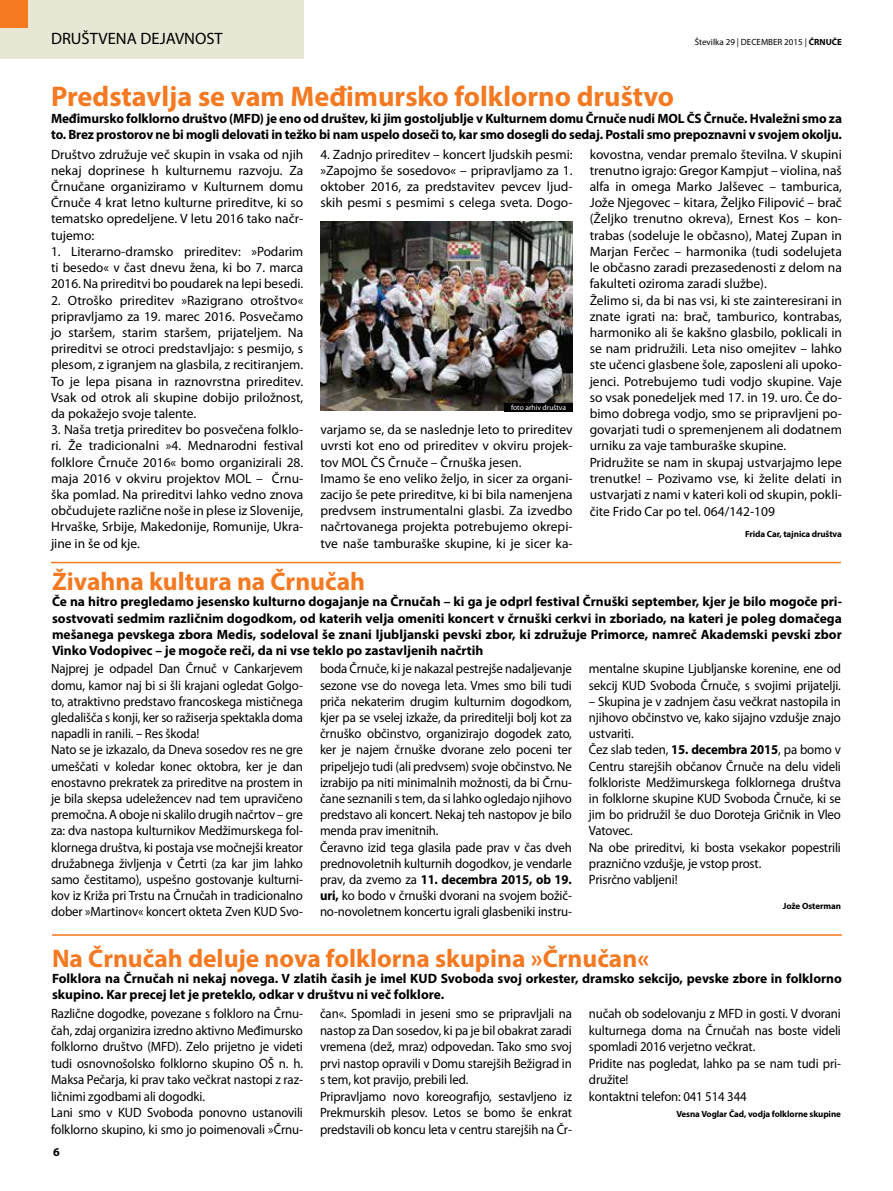
<style>
.page{position:relative;width:893px;height:1191px;background:#fff}
.page>*{position:absolute;margin:0;border:0;box-sizing:border-box;transform-origin:0 0}
.t1{font:700 28.5px "Myriad Pro";color:#f47920}
.t2{font:700 25.5px "Myriad Pro";color:#f47920}
.t3{font:16.5px "Myriad Pro";color:#000}
.t4{font:13.5px/16.2px "Myriad Pro";letter-spacing:-.01em;color:#000;scale:.95 1}
.t5{font:13.5px/16.2px "Myriad Pro";letter-spacing:-.01em;color:#000;text-align:justify}
.t6{font:700 13.5px/16.2px "Myriad Pro";letter-spacing:-.01em;color:#000}
.t7{font:700 12px "Myriad Pro";color:#000}
.t8{font:700 9px "Myriad Pro";letter-spacing:-.01em;color:#000}
.t9{font:9px "Myriad Pro";color:#000}
.t10{font:7.5px "Myriad Pro";color:#fff}
.s1{font-weight:700}
</style>
<div class="page">
<hr style="left:51px;top:562px;width:790px;height:1px;background:#f47920">
<img style="left:320px;top:221px;width:253px;height:190px">
<div style="left:505px;top:403px;width:68px;height:8px;background:#000"></div>
<hr style="left:52px;top:934px;width:790px;height:1px;background:#f47920">
<div style="left:0;top:0;width:303px;height:59px;background:#e8e6d4"></div>
<div style="left:0;top:0;width:28px;height:28px;background:#f47920"></div>
<p class="t3" style="left:51px;top:30px;width:173px">DRUŠTVENA DEJAVNOST</p>
<p class="t9" style="left:695px;top:37px;width:149px">Številka 29 | DECEMBER 2015 | <span class="s1">ČRNUČE</span></p>
<p class="t3" style="left:55px;top:32px;width:133px">AKTUALNE NOVICE</p>
<h1 class="t1" style="left:51px;top:78px;width:625px">Predstavlja se vam Međimursko folklorno društvo</h1>
<p class="t6" style="left:51px;top:110px;width:792px">Međimursko folklorno društvo (MFD) je eno od društev, ki jim gostoljublje v Kulturnem domu Črnuče nudi MOL ČS Črnuče. Hvaležni smo za to. Brez prostorov ne bi mogli delovati in težko bi nam uspelo doseči to, kar smo dosegli do sedaj. Postali smo prepoznavni v svojem okolju.</p>
<p class="t5" style="left:51px;top:146px;width:254px">Društvo združuje več skupin in vsaka od njih nekaj doprinese h kulturnemu razvoju. Za Črnučane organiziramo v Kulturnem domu Črnuče 4 krat letno kulturne prireditve, ki so tematsko opredeljene. V letu 2016 tako načr&shy;tujemo:</p>
<p class="t5" style="left:51px;top:243px;width:254px">1. Literarno-dramsko prireditev: »Podarim ti besedo« v čast dnevu žena, ki bo 7. marca 2016. Na prireditvi bo poudarek na lepi besedi.</p>
<p class="t5" style="left:51px;top:292px;width:254px">2. Otroško prireditev »Razigrano otroštvo« pripravljamo za 19. marec 2016. Posvečamo jo staršem, starim staršem, prijateljem. Na prireditvi se otroci predstavljajo: s pesmijo, s plesom, z igranjem na glasbila, z recitiranjem.<br>To je lepa pisana in raznovrstna prireditev.<br>Vsak od otrok ali skupine dobijo priložnost, da pokažejo svoje talente.</p>
<p class="t5" style="left:51px;top:422px;width:254px">3. Naša tretja prireditev bo posvečena folklo&shy;ri. Že tradicionalni »4. Mednarodni festival folklore Črnuče 2016« bomo organizirali 28. maja 2016 v okviru projektov MOL – Črnu&shy;ška pomlad. Na prireditvi lahko vedno znova občudujete različne noše in plese iz Slovenije, Hrvaške, Srbije, Makedonije, Romunije, Ukra&shy;jine in še od kje.</p>
<p class="t5" style="left:320px;top:146px;width:254px">4. Zadnjo prireditev – koncert ljudskih pesmi: »Zapojmo še sosedovo« – pripravljamo za 1. oktober 2016, za predstavitev pevcev ljud&shy;skih pesmi s pesmimi s celega sveta. Dogo-</p>
<p class="t10" style="left:511px;top:404px;width:57px">foto arhiv društva</p>
<p class="t5" style="left:320px;top:422px;width:254px;text-align:left">varjamo se, da se naslednje leto to prireditev uvrsti kot eno od prireditev v okviru projek&shy;tov MOL ČS Črnuče – Črnuška jesen.<br>Imamo še eno veliko željo, in sicer za organi&shy;zacijo še pete prireditve, ki bi bila namenjena predvsem instrumentalni glasbi. Za izvedbo načrtovanega projekta potrebujemo okrepi&shy;tve naše tamburaške skupine, ki je sicer ka-</p>
<p class="t5" style="left:590px;top:146px;width:254px;text-align:left">kovostna, vendar premalo številna. V skupini trenutno igrajo: Gregor Kampjut – violina, naš alfa in omega Marko Jalševec – tamburica, Jože Njegovec – kitara, Željko Filipović – brač (Željko trenutno okreva), Ernest Kos – kon&shy;trabas (sodeluje le občasno), Matej Zupan in Marjan Ferčec – harmonika (tudi sodelujeta le občasno zaradi prezasedenosti z delom na fakulteti oziroma zaradi službe).<br>Želimo si, da bi nas vsi, ki ste zainteresirani in znate igrati na: brač, tamburico, kontrabas, harmoniko ali še kakšno glasbilo, poklicali in se nam pridružili. Leta niso omejitev – lahko ste učenci glasbene šole, zaposleni ali upoko&shy;jenci. Potrebujemo tudi vodjo skupine. Vaje so vsak ponedeljek med 17. in 19. uro. Če do&shy;bimo dobrega vodjo, smo se pripravljeni po&shy;govarjati tudi o spremenjenem ali dodatnem urniku za vaje tamburaške skupine.<br>Pridružite se nam in skupaj ustvarjajmo lepe trenutke! – Pozivamo vse, ki želite delati in ustvarjati z nami v kateri koli od skupin, pokli&shy;čite Frido Car po tel. 064/142-109</p>
<p class="t8" style="left:745px;top:528px;width:98px">Frida Car, tajnica društva</p>
<h2 class="t2" style="left:52px;top:565px;width:315px">Živahna kultura na Črnučah</h2>
<p class="t6" style="left:52px;top:593px;width:791px;text-align:justify">Če na hitro pregledamo jesensko kulturno dogajanje na Črnučah – ki ga je odprl festival Črnuški september, kjer je bilo mogoče pri&shy;sostvovati sedmim različnim dogodkom, od katerih velja omeniti koncert v črnuški cerkvi in zboriado, na kateri je poleg domačega mešanega pevskega zbora Medis, sodeloval še znani ljubljanski pevski zbor, ki združuje Primorce, namreč Akademski pevski zbor Vinko Vodopivec – je mogoče reči, da ni vse teklo po zastavljenih načrtih</p>
<p class="t4" style="left:51px;top:661px;width:267px">Najprej je odpadel Dan Črnuč v Cankarjevem domu, kamor naj bi si šli krajani ogledat Golgo&shy;to, atraktivno predstavo francoskega mističnega gledališča s konji, ker so ražiserja spektakla doma napadli in ranili. – Res škoda!<br>Nato se je izkazalo, da Dneva sosedov res ne gre umeščati v koledar konec oktobra, ker je dan enostavno prekratek za prireditve na prostem in je bila skepsa udeležencev nad tem upravičeno premočna. A oboje ni skalilo drugih načrtov – gre za: dva nastopa kulturnikov Medžimurskega fol&shy;klornega društva, ki postaja vse močnejši kreator družabnega življenja v Četrti (za kar jim lahko samo čestitamo), uspešno gostovanje kulturni&shy;kov iz Križa pri Trstu na Črnučah in tradicionalno dober »Martinov« koncert okteta Zven KUD Svo-</p>
<p class="t4" style="left:320px;top:661px;width:267px">boda Črnuče, ki je nakazal pestrejše nadaljevanje sezone vse do novega leta. Vmes smo bili tudi priča nekaterim drugim kulturnim dogodkom, kjer pa se vselej izkaže, da prireditelji bolj kot za črnuško občinstvo, organizirajo dogodek zato, ker je najem črnuške dvorane zelo poceni ter pripeljejo tudi (ali predvsem) svoje občinstvo. Ne izrabijo pa niti minimalnih možnosti, da bi Črnu&shy;čane seznanili s tem, da si lahko ogledajo njihovo predstavo ali koncert. Nekaj teh nastopov je bilo menda prav imenitnih.<br>Čeravno izid tega glasila pade prav v čas dveh prednovoletnih kulturnih dogodkov, je vendarle prav, da zvemo za <span class="s1">11. decembra 2015, ob 19. uri,</span> ko bodo v črnuški dvorani na svojem božič&shy;no-novoletnem koncertu igrali glasbeniki instru-</p>
<p class="t4" style="left:589px;top:661px;width:267px">mentalne skupine Ljubljanske korenine, ene od sekcij KUD Svoboda Črnuče, s svojimi prijatelji.</p>
<p class="t4" style="left:589px;top:693px;width:267px">– Skupina je v zadnjem času večkrat nastopila in njihovo občinstvo ve, kako sijajno vzdušje znajo ustvariti.<br>Čez slab teden, <span class="s1">15. decembra 2015</span>, pa bomo v Centru starejših občanov Črnuče na delu videli folkloriste Medžimurskega folklornega društva in folklorne skupine KUD Svoboda Črnuče, ki se jim bo pridružil še duo Doroteja Gričnik in Vleo Vatovec.<br>Na obe prireditvi, ki bosta vsekakor popestrili praznično vzdušje, je vstop prost.<br>Prisrčno vabljeni!</p>
<p class="t8" style="left:783px;top:900px;width:60px">Jože Osterman</p>
<h2 class="t2" style="left:52px;top:941px;width:599px">Na Črnučah deluje nova folklorna skupina »Črnučan«</h2>
<p class="t6" style="left:52px;top:970px;width:791px">Folklora na Črnučah ni nekaj novega. V zlatih časih je imel KUD Svoboda svoj orkester, dramsko sekcijo, pevske zbore in folklorno skupino. Kar precej let je preteklo, odkar v društvu ni več folklore.</p>
<p class="t4" style="left:51px;top:1005px;width:267px">Različne dogodke, povezane s folkloro na Črnu&shy;čah, zdaj organizira izredno aktivno Međimursko folklorno društvo (MFD). Zelo prijetno je videti tudi osnovnošolsko folklorno skupino OŠ n. h.<br>Maksa Pečarja, ki prav tako večkrat nastopi z raz&shy;ličnimi zgodbami ali dogodki.<br>Lani smo v KUD Svoboda ponovno ustanovili folklorno skupino, ki smo jo poimenovali »Črnu-</p>
<p class="t4" style="left:320px;top:1005px;width:267px">čan«. Spomladi in jeseni smo se pripravljali na nastop za Dan sosedov, ki pa je bil obakrat zaradi vremena (dež, mraz) odpovedan. Tako smo svoj prvi nastop opravili v Domu starejših Bežigrad in s tem, kot pravijo, prebili led.<br>Pripravljamo novo koreografijo, sestavljeno iz Prekmurskih plesov. Letos se bomo še enkrat predstavili ob koncu leta v centru starejših na Čr-</p>
<p class="t4" style="left:589px;top:1005px;width:267px">nučah ob sodelovanju z MFD in gosti. V dvorani kulturnega doma na Črnučah nas boste videli spomladi 2016 verjetno večkrat.<br>Pridite nas pogledat, lahko pa se nam tudi pri&shy;družite!<br>kontaktni telefon: 041 514 344</p>
<p class="t8" style="left:676px;top:1108px;width:166px">Vesna Voglar Čad, vodja folklorne skupine</p>
<p class="t7" style="left:53px;top:1143px;width:8px">6</p>
</div>
